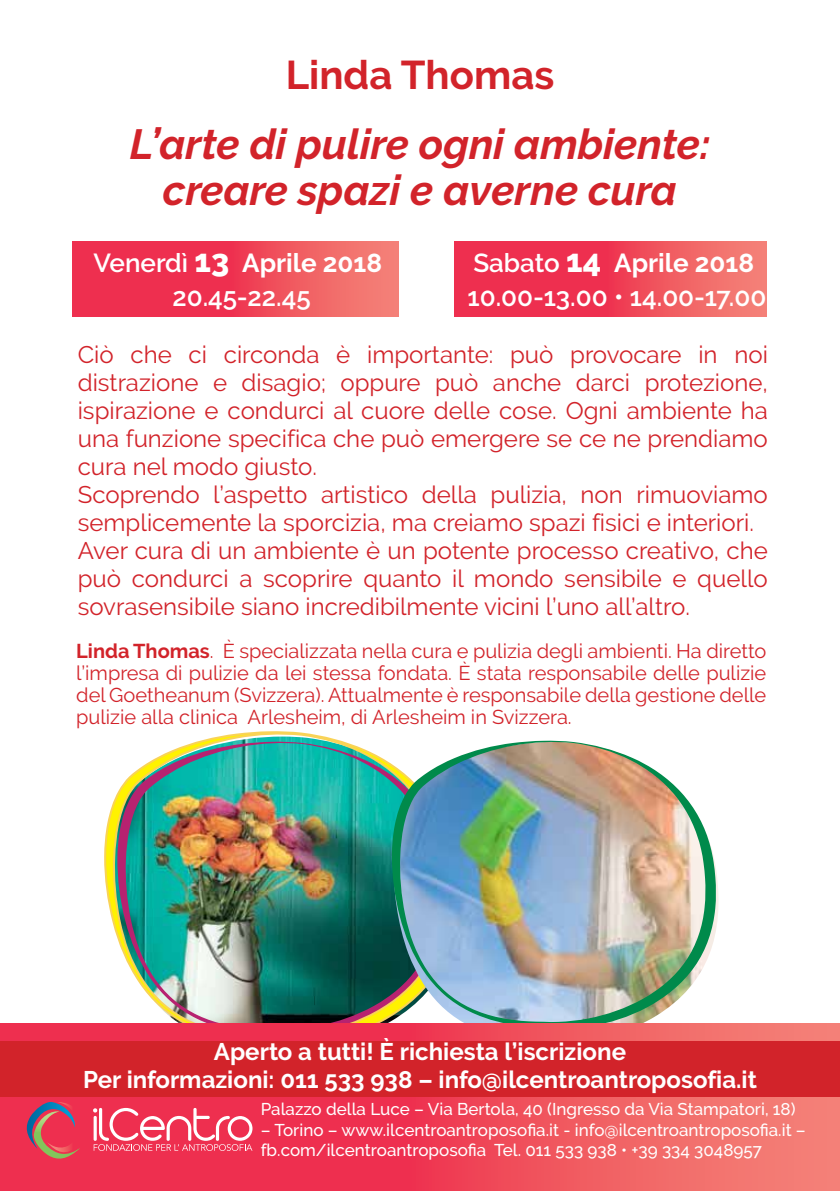
<style>
.page{position:relative;width:840px;height:1191px;background:#fff}
.page>*{position:absolute;margin:0;border:0;box-sizing:border-box;transform-origin:0 0}
.t1{font:italic 700 42px/46px "Raleway";color:#d2232a;text-align:center}
.t2{font:700 40px "Raleway";color:#d2232a}
.t3{font:600 26px/34px "Raleway";color:#fff;text-align:center}
.t4{font:24px/28px "Raleway";color:#d2232a}
.t5{font:700 24px/28px "Raleway";color:#fff;text-align:center}
.t6{font:20px/22px "Raleway";color:#d2232a;text-align:justify}
.t7{font:500 17px/20.4px "Raleway";color:#fff}
.s1{font-weight:800;font-size:32px}
.s2{font-weight:700}
</style>
<div class="page">
<svg style="left:72px;top:242px;width:326px;height:74px;background:#ef485a"></svg>
<svg style="left:454px;top:242px;width:312px;height:74px;background:#ef485a"></svg>
<img style="left:104px;top:731px;width:287px;height:292px">
<img style="left:391px;top:740px;width:324px;height:283px">
<svg style="left:0;top:1023px;width:839px;height:167px;background:#ef4b5b"></svg>
<svg style="left:25px;top:1102px;width:227px;height:58px;background:#e55069"></svg>
<div style="left:0;top:1041px;width:839px;height:55px;background:#d2232a"></div>
<h2 class="t2" style="left:285px;top:52px;width:270px">Linda Thomas</h2>
<h1 class="t1" style="left:130px;top:122px;width:581px">L’arte di pulire ogni ambiente: creare spazi e averne cura</h1>
<p class="t3" style="left:94px;top:246px;width:290px">Venerdì <span class="s1">13</span> <span class="s2">Aprile 2018<br></span>20.45-22.45</p>
<p class="t3" style="left:467px;top:246px;width:300px;text-align:left">Sabato <span class="s1">14</span> <span class="s2">Aprile 2018<br></span>10.00-13.00 • 14.00-17.00</p>
<p class="t4" style="left:78px;top:340px;width:691px">Ciò che ci circonda è importante: può provocare in noi distrazione e disagio; oppure può anche darci protezione, ispirazione e condurci al cuore delle cose. Ogni ambiente ha una funzione specifica che può emergere se ce ne prendiamo cura nel modo giusto.<br>Scoprendo l’aspetto artistico della pulizia, non rimuoviamo semplicemente la sporcizia, ma creiamo spazi fisici e interiori.<br>Aver cura di un ambiente è un potente processo creativo, che può condurci a scoprire quanto il mondo sensibile e quello sovrasensibile siano incredibilmente vicini l’uno all’altro.</p>
<p class="t6" style="left:76px;top:639px;width:691px"><span class="s2">Linda Thomas</span>. È specializzata nella cura e pulizia degli ambienti. Ha diretto l’impresa di pulizie da lei stessa fondata. È stata responsabile delle pulizie del Goetheanum (Svizzera). Attualmente è responsabile della gestione delle pulizie alla clinica Arlesheim, di Arlesheim in Svizzera.</p>
<p class="t5" style="left:83px;top:1037px;width:675px">Aperto a tutti! È richiesta l’iscrizione<br>Per informazioni: 011 533 938 – info@ilcentroantroposofia.it</p>
<p class="t7" style="left:261px;top:1099px;width:536px">Palazzo della Luce – Via Bertola, 40 (Ingresso da Via Stampatori, 18)</p>
<p class="t7" style="left:261px;top:1119px;width:546px">– Torino – www.ilcentroantroposofia.it - info@ilcentroantroposofia.it – fb.com/ilcentroantroposofia Tel. 011 533 938 • +39 334 3048957</p>
</div>
